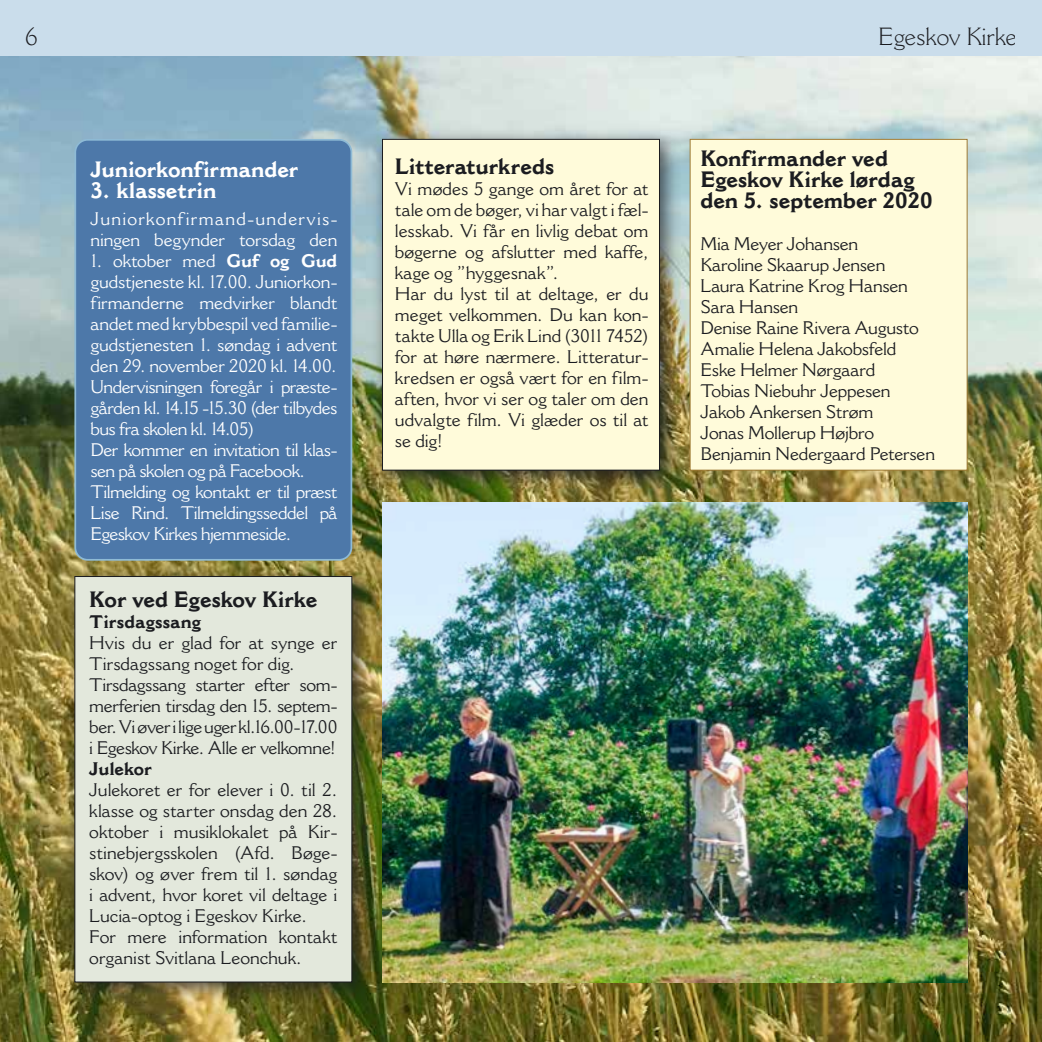
<style>
.page{position:relative;width:1042px;height:1042px;background:#fff}
.page>*{position:absolute;margin:0;border:0;box-sizing:border-box;transform-origin:0 0}
.t1{font:300 24.5px "Cantoria MT Std";color:#1b1c20}
.t2{font:700 21.88px/21px "Cantoria MT Std";letter-spacing:-.01em;color:#1b1c20}
.t3{font:700 21.88px "Cantoria MT Std";letter-spacing:-.01em;color:#fff}
.t4{font:17.85px/21px "Cantoria MT Std";letter-spacing:-.005em;color:#1b1c20}
.t5{font:17.85px/21px "Cantoria MT Std";letter-spacing:-.02em;color:#fff}
.t6{font:17.85px/21px "Cantoria MT Std";letter-spacing:.06em;color:#fff}
.t7{font:700 17.85px "Cantoria MT Std";color:#1b1c20}
.s1{font-weight:700}
</style>
<div class="page">
<img style="left:0;top:56px;width:1042px;height:986px">
<div style="left:690px;top:139px;width:277px;height:331px;background:#fffbda"></div>
<div style="left:690px;top:139px;width:277px;height:331px;border:1px solid #9e7a35"></div>
<div style="left:371px;top:127px;width:311px;height:365px;background:#1b1c20;opacity:.75"></div>
<div style="left:382px;top:139px;width:277px;height:331px;background:#fffbda"></div>
<div style="left:382px;top:139px;width:278px;height:331px;border:1px solid #1b1c20"></div>
<div style="left:63px;top:564px;width:311px;height:440px;background:#1b1c20;opacity:.75"></div>
<div style="left:75px;top:576px;width:277px;height:406px;background:#e3e8dc"></div>
<div style="left:74px;top:576px;width:278px;height:406px;border:1px solid #1b1c20"></div>
<div style="left:75px;top:140px;width:276px;height:420px;background:#4d78a9;border-radius:12px"></div>
<div style="left:74px;top:139px;width:278px;height:422px;border:2px solid #8ebad5;border-radius:12px"></div>
<img style="left:382px;top:502px;width:585px;height:480px">
<div style="left:0;top:0;width:1042px;height:56px;background:#caddeb"></div>
<h1 class="t1" style="left:25px;top:22px;width:14px">6</h1>
<h1 class="t1" style="left:878px;top:22px;width:141px">Egeskov Kirke</h1>
<p class="t3" style="left:91px;top:156px;width:209px">Juniorkonfirmander</p>
<p class="t3" style="left:91px;top:177px;width:128px">3. klassetrin</p>
<p class="t6" style="left:91px;top:208px;width:248px">Juniorkonfirmand-undervis&shy;ningen begynder torsdag den</p>
<p class="t5" style="left:91px;top:250px;width:248px">1. oktober med <span class="s1">Guf og Gud </span>gudstjeneste kl. 17.00. Juniorkon&shy;firmanderne medvirker blandt andet med krybbespil ved familie&shy;gudstjenesten 1. søndag i advent den 29. november 2020 kl. 14.00.<br>Undervisningen foregår i præste&shy;gården kl. 14.15 -15.30 (der tilbydes bus fra skolen kl. 14.05)<br>Der kommer en invitation til klas&shy;sen på skolen og på Facebook.<br>Tilmelding og kontakt er til præst<br>Lise Rind. Tilmeldingsseddel på<br>Egeskov Kirkes hjemmeside.</p>
<p class="t2" style="left:89px;top:589px;width:229px">Kor ved Egeskov Kirke</p>
<p class="t7" style="left:89px;top:611px;width:113px">Tirsdagssang</p>
<p class="t4" style="left:89px;top:632px;width:250px">Hvis du er glad for at synge er<br>Tirsdagssang noget for dig.<br>Tirsdagssang starter efter som&shy;merferien tirsdag den 15. septem&shy;ber. Vi øver i lige uger kl.16.00-17.00 i Egeskov Kirke. Alle er velkomne!</p>
<p class="t7" style="left:89px;top:758px;width:64px">Julekor</p>
<p class="t4" style="left:89px;top:779px;width:250px">Julekoret er for elever i 0. til 2. klasse og starter onsdag den 28. oktober i musiklokalet på Kir&shy;stinebjergsskolen (Afd. Bøge&shy;skov) og øver frem til 1. søndag i advent, hvor koret vil deltage i<br>Lucia-optog i Egeskov Kirke.<br>For mere information kontakt organist Svitlana Leonchuk.</p>
<p class="t2" style="left:395px;top:155px;width:161px">Litteraturkreds</p>
<p class="t4" style="left:395px;top:178px;width:255px">Vi mødes 5 gange om året for at tale om de bøger, vi har valgt i fæl&shy;lesskab. Vi får en livlig debat om bøgerne og afslutter med kaffe, kage og ”hyggesnak”.<br>Har du lyst til at deltage, er du meget velkommen. Du kan kon&shy;takte Ulla og Erik Lind (3011 7452) for at høre nærmere. Litteratur&shy;kredsen er også vært for en film&shy;aften, hvor vi ser og taler om den udvalgte film. Vi glæder os til at se dig!</p>
<p class="t2" style="left:700px;top:147px;width:234px">Konfirmander ved<br>Egeskov Kirke lørdag den 5. september 2020</p>
<p class="t4" style="left:700px;top:233px;width:236px">Mia Meyer Johansen<br>Karoline Skaarup Jensen<br>Laura Katrine Krog Hansen<br>Sara Hansen<br>Denise Raine Rivera Augusto<br>Amalie Helena Jakobsfeld<br>Eske Helmer Nørgaard<br>Tobias Niebuhr Jeppesen<br>Jakob Ankersen Strøm<br>Jonas Mollerup Højbro<br>Benjamin Nedergaard Petersen</p>
</div>
